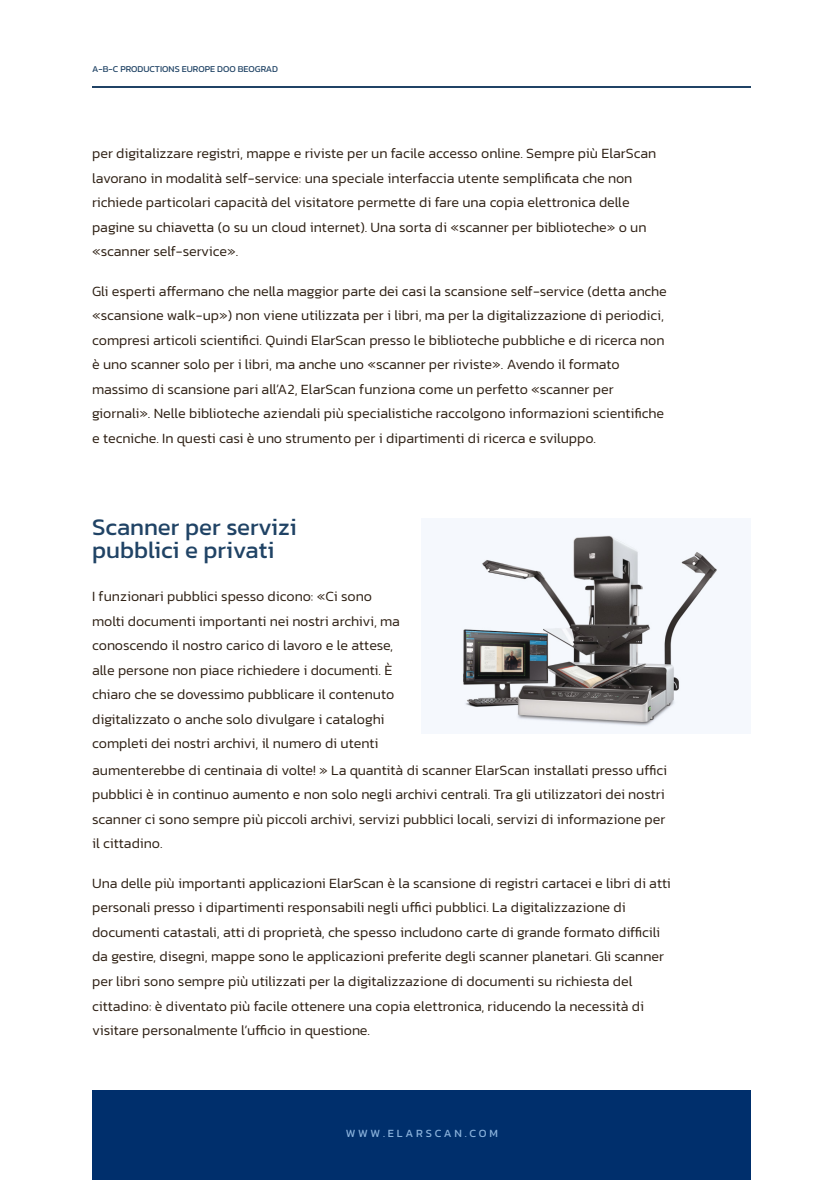
<style>
.page{position:relative;width:835px;height:1180px;background:#fff}
.page>*{position:absolute;margin:0;border:0;box-sizing:border-box;transform-origin:0 0}
.t1{font:24.15px/23.1px "Kanit";color:#204365}
.t2{font:300 14.35px/24.5px "Kanit";color:#2e2014}
.t3{font:11.2px "Kanit";letter-spacing:.25em;color:#89b1db}
.t4{font:9.1px "Kanit";color:#204365}
</style>
<div class="page">
<hr style="left:93px;top:86px;width:657px;height:2px;background:#204365">
<div style="left:93px;top:1091px;width:657px;height:89px;background:#002f6c"></div>
<img style="left:461px;top:534px;width:257px;height:193px">
<p class="t4" style="left:92px;top:62px;width:187px">A-B-C PRODUCTIONS EUROPE DOO BEOGRAD</p>
<p class="t2" style="left:92px;top:141px;width:565px">per digitalizzare registri, mappe e riviste per un facile accesso online. Sempre più ElarScan lavorano in modalità self-service: una speciale interfaccia utente semplificata che non richiede particolari capacità del visitatore permette di fare una copia elettronica delle pagine su chiavetta (o su un cloud internet). Una sorta di «scanner per biblioteche» o un «scanner self-service».</p>
<p class="t2" style="left:92px;top:278px;width:576px">Gli esperti affermano che nella maggior parte dei casi la scansione self-service (detta anche «scansione walk-up») non viene utilizzata per i libri, ma per la digitalizzazione di periodici, compresi articoli scientifici. Quindi ElarScan presso le biblioteche pubbliche e di ricerca non è uno scanner solo per i libri, ma anche uno «scanner per riviste». Avendo il formato massimo di scansione pari all’A2, ElarScan funziona come un perfetto «scanner per giornali». Nelle biblioteche aziendali più specialistiche raccolgono informazioni scientifiche e tecniche. In questi casi è uno strumento per i dipartimenti di ricerca e sviluppo.</p>
<h1 class="t1" style="left:92px;top:515px;width:206px">Scanner per servizi pubblici e privati</h1>
<p class="t2" style="left:92px;top:584px;width:309px">I funzionari pubblici spesso dicono: «Ci sono molti documenti importanti nei nostri archivi, ma conoscendo il nostro carico di lavoro e le attese, alle persone non piace richiedere i documenti. È chiaro che se dovessimo pubblicare il contenuto digitalizzato o anche solo divulgare i cataloghi completi dei nostri archivi, il numero di utenti</p>
<p class="t2" style="left:92px;top:757px;width:576px">aumenterebbe di centinaia di volte! » La quantità di scanner ElarScan installati presso uffici pubblici è in continuo aumento e non solo negli archivi centrali. Tra gli utilizzatori dei nostri scanner ci sono sempre più piccoli archivi, servizi pubblici locali, servizi di informazione per il cittadino.</p>
<p class="t2" style="left:92px;top:870px;width:580px">Una delle più importanti applicazioni ElarScan è la scansione di registri cartacei e libri di atti personali presso i dipartimenti responsabili negli uffici pubblici. La digitalizzazione di documenti catastali, atti di proprietà, che spesso includono carte di grande formato difficili da gestire, disegni, mappe sono le applicazioni preferite degli scanner planetari. Gli scanner per libri sono sempre più utilizzati per la digitalizzazione di documenti su richiesta del cittadino: è diventato più facile ottenere una copia elettronica, riducendo la necessità di visitare personalmente l’ufficio in questione.</p>
<p class="t3" style="left:345px;top:1124px;width:154px">WWW.ELARSCAN.COM</p>
</div>
